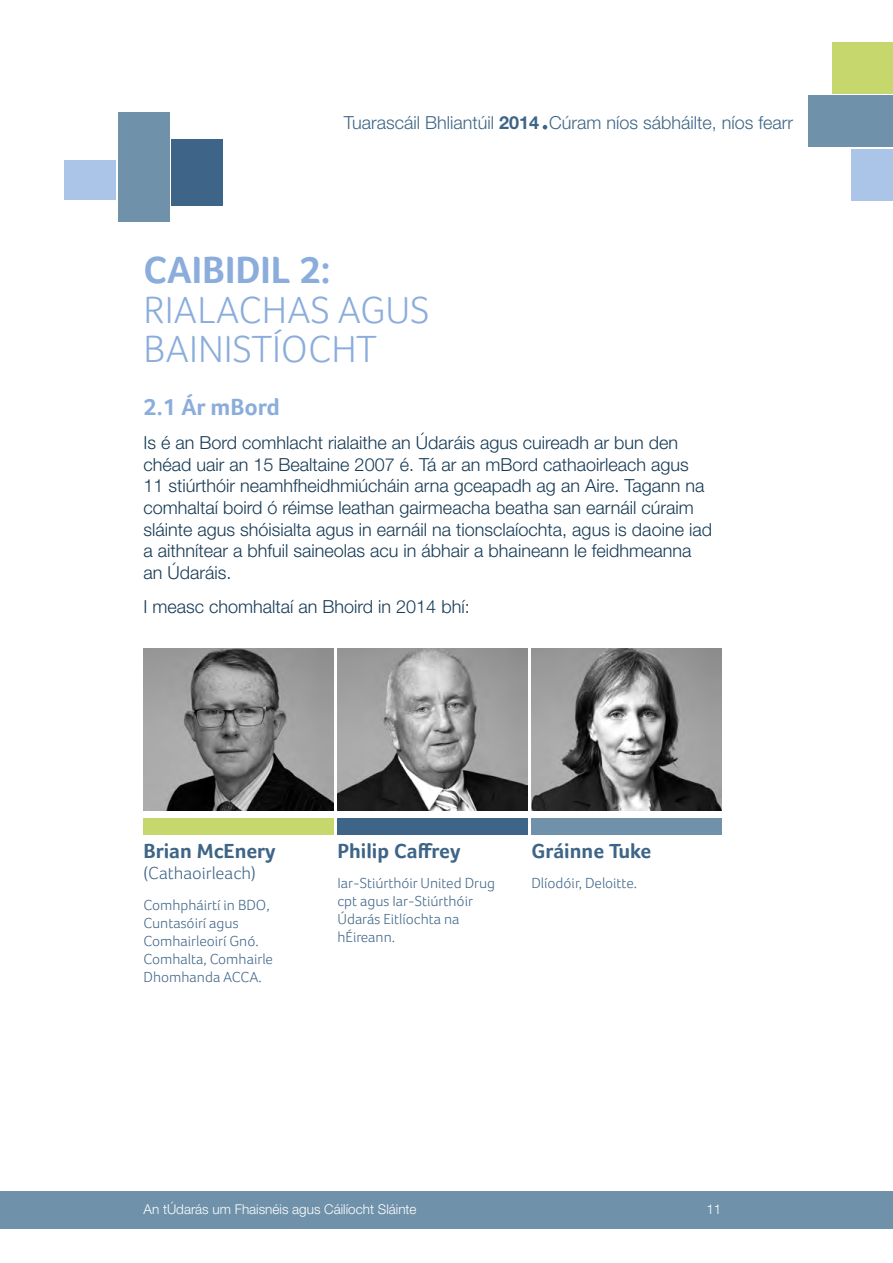
<style>
.page{position:relative;width:893px;height:1263px;background:#fff}
.page>*{position:absolute;margin:0;border:0;box-sizing:border-box;transform-origin:0 0}
.t1{font:300 39px/39.6px "Foco";color:#8baddc}
.t2{font:700 39px "Foco";color:#8baddc}
.t3{font:700 24px "Foco";color:#8baddc}
.t4{font:700 21px "Foco";color:#3e6587}
.t5{font:300 18px/21.6px "Helvetica Neue LT Std";color:#173b56}
.t6{font:300 18px "Helvetica Neue LT Std";color:#3e6587}
.t7{font:300 18px "Foco";color:#3e6587}
.t8{font:300 15px/18px "Foco";color:#3e6587}
.t9{font:300 13.5px "Helvetica Neue LT Std";color:#fff}
.s1{font-weight:700}
</style>
<div class="page">
<svg style="left:543px;top:125px;width:4px;height:4px"></svg>
<div style="left:171px;top:139px;width:51px;height:67px;background:#3e6587"></div>
<div style="left:65px;top:160px;width:51px;height:40px;background:#abc5e8"></div>
<div style="left:118px;top:113px;width:51px;height:109px;background:#6f91a9"></div>
<div style="left:144px;top:818px;width:190px;height:16px;background:#c5d76d"></div>
<img style="left:144px;top:649px;width:190px;height:161px">
<img style="left:337px;top:649px;width:191px;height:161px">
<div style="left:337px;top:818px;width:191px;height:16px;background:#3e6587"></div>
<div style="left:531px;top:818px;width:191px;height:16px;background:#6f91a9"></div>
<div style="left:0;top:1191px;width:893px;height:37px;background:#6f91a9"></div>
<img style="left:531px;top:649px;width:191px;height:161px">
<div style="left:832px;top:43px;width:61px;height:51px;background:#c5d76d"></div>
<div style="left:852px;top:149px;width:41px;height:51px;background:#abc5e8"></div>
<div style="left:808px;top:96px;width:85px;height:51px;background:#6f91a9"></div>
<p class="t6" style="left:344px;top:111px;width:451px">Tuarascáil Bhliantúil <span class="s1">2014</span> Cúram níos sábháilte, níos fearr</p>
<p class="t2" style="left:144px;top:247px;width:188px">CAIBIDIL 2:</p>
<p class="t1" style="left:144px;top:289px;width:287px">RIALACHAS AGUS<br>BAINISTÍOCHT</p>
<p class="t3" style="left:144px;top:393px;width:138px">2.1 Ár mBord</p>
<p class="t5" style="left:144px;top:432px;width:570px">Is é an Bord comhlacht rialaithe an Údaráis agus cuireadh ar bun den chéad uair an 15 Bealtaine 2007 é. Tá ar an mBord cathaoirleach agus 11 stiúrthóir neamhfheidhmiúcháin arna gceapadh ag an Aire. Tagann na comhaltaí boird ó réimse leathan gairmeacha beatha san earnáil cúraim sláinte agus shóisialta agus in earnáil na tionsclaíochta, agus is daoine iad a aithnítear a bhfuil saineolas acu in ábhair a bhaineann le feidhmeanna an Údaráis.</p>
<p class="t5" style="left:144px;top:596px;width:328px">I measc chomhaltaí an Bhoird in 2014 bhí:</p>
<p class="t4" style="left:144px;top:838px;width:134px">Brian McEnery</p>
<p class="t7" style="left:144px;top:863px;width:114px">(Cathaoirleach)</p>
<p class="t8" style="left:144px;top:896px;width:131px">Comhpháirtí in BDO,<br>Cuntasóirí agus<br>Comhairleoirí Gnó.<br>Comhalta, Comhairle<br>Dhomhanda ACCA.</p>
<p class="t4" style="left:337px;top:838px;width:124px">Philip Caffrey</p>
<p class="t8" style="left:337px;top:874px;width:159px">Iar-Stiúrthóir United Drug cpt agus Iar-Stiúrthóir<br>Údarás Eitlíochta na hÉireann.</p>
<p class="t4" style="left:531px;top:838px;width:121px">Gráinne Tuke</p>
<p class="t8" style="left:531px;top:874px;width:107px">Dlíodóir, Deloitte.</p>
<p class="t9" style="left:144px;top:1201px;width:275px">An tÚdarás um Fhaisnéis agus Cáilíocht Sláinte</p>
<p class="t9" style="left:706px;top:1201px;width:17px">11</p>
</div>
